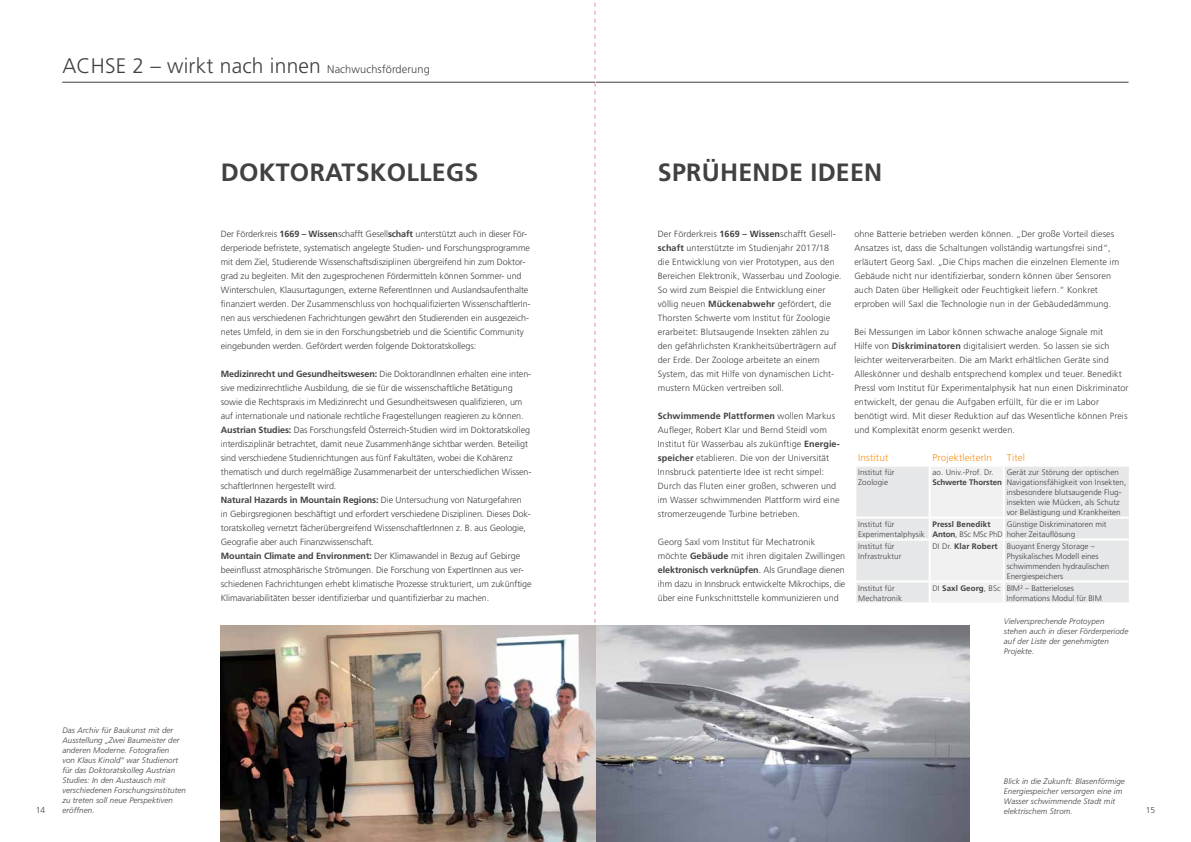
<style>
.page{position:relative;width:1191px;height:842px;background:#fff}
.page>*{position:absolute;margin:0;border:0;box-sizing:border-box;transform-origin:0 0}
.t1{font:700 25px "Frutiger";letter-spacing:.01em;color:#414042}
.t2{font:300 21px "Frutiger";letter-spacing:.01em;color:#414042}
.t3{font:300 10px "Frutiger";letter-spacing:.01em;color:#f7941e}
.t4{font:300 9px/14px "Frutiger";letter-spacing:-.01em;color:#414042}
.t5{font:300 9px/14px "Frutiger";letter-spacing:.01em;color:#414042}
.t6{font:300 8.5px "Frutiger";color:#414042}
.t7{font:300 8px/10px "Frutiger";letter-spacing:.01em;color:#414042}
.t8{font:italic 300 8px/10px "Frutiger";letter-spacing:.01em;color:#414042}
.t9{font:700 8px/10px "Frutiger";letter-spacing:.01em;color:#414042}
.t10{font:700 8px "Frutiger";letter-spacing:-.01em;color:#414042}
.s1{font-size:11px}
.s2{font-weight:700}
.s3{font-weight:300}
</style>
<div class="page">
<svg style="left:594px;top:2px;width:1px;height:624px"></svg>
<hr style="left:62px;top:82px;width:533px;height:1px;background:#414042">
<hr style="left:596px;top:82px;width:532px;height:1px;background:#414042">
<img style="left:221px;top:626px;width:748px;height:216px">
<svg style="left:856px;top:467px;width:272px;height:135px"></svg>
<h2 class="t2" style="left:62px;top:54px;width:369px">ACHSE 2 – wirkt nach innen <span class="s1">Nachwuchsförderung</span></h2>
<h1 class="t1" style="left:221px;top:158px;width:259px">DOKTORATSKOLLEGS</h1>
<p class="t4" style="left:221px;top:227px;width:311px">Der Förderkreis <span class="s2">1669 – Wissen</span>schafft Gesell<span class="s2">schaft</span> unterstützt auch in dieser För&shy;derperiode befristete, systematisch angelegte Studien- und Forschungsprogramme mit dem Ziel, Studierende Wissenschaftsdisziplinen übergreifend hin zum Doktor&shy;grad zu begleiten. Mit den zugesprochenen Fördermitteln können Sommer- und Winterschulen, Klausurtagungen, externe ReferentInnen und Auslandsaufenthalte finanziert werden. Der Zusammenschluss von hochqualifizierten WissenschaftlerIn&shy;nen aus verschiedenen Fachrichtungen gewährt den Studierenden ein ausgezeich&shy;netes Umfeld, in dem sie in den Forschungsbetrieb und die Scientific Community eingebunden werden. Gefördert werden folgende Doktoratskollegs:</p>
<p class="t4" style="left:221px;top:367px;width:312px"><span class="s2">Medizinrecht und Gesundheitswesen:</span> Die DoktorandInnen erhalten eine inten&shy;sive medizinrechtliche Ausbildung, die sie für die wissenschaftliche Betätigung sowie die Rechtspraxis im Medizinrecht und Gesundheitswesen qualifizieren, um auf internationale und nationale rechtliche Fragestellungen reagieren zu können.<br><span class="s2">Austrian Studies:</span> Das Forschungsfeld Österreich-Studien wird im Doktoratskolleg interdisziplinär betrachtet, damit neue Zusammenhänge sichtbar werden. Beteiligt sind verschiedene Studienrichtungen aus fünf Fakultäten, wobei die Kohärenz thematisch und durch regelmäßige Zusammenarbeit der unterschiedlichen Wissen&shy;schaftlerInnen hergestellt wird.<br><span class="s2">Natural Hazards in Mountain Regions:</span> Die Untersuchung von Naturgefahren<br>in Gebirgsregionen beschäftigt und erfordert verschiedene Disziplinen. Dieses Dok&shy;toratskolleg vernetzt fächerübergreifend WissenschaftlerInnen z. B. aus Geologie, Geografie aber auch Finanzwissenschaft.<br><span class="s2">Mountain Climate and Environment:</span> Der Klimawandel in Bezug auf Gebirge beeinflusst atmosphärische Strömungen. Die Forschung von ExpertInnen aus ver&shy;schiedenen Fachrichtungen erhebt klimatische Prozesse strukturiert, um zukünftige Klimavariabilitäten besser identifizierbar und quantifizierbar zu machen.</p>
<h1 class="t1" style="left:658px;top:158px;width:226px">SPRÜHENDE IDEEN</h1>
<p class="t5" style="left:658px;top:227px;width:185px">Der Förderkreis <span class="s2">1669 – Wissen</span>schafft Gesell&shy;<span class="s2">schaft</span> unterstützte im Studienjahr 2017/18 die Entwicklung von vier Prototypen, aus den Bereichen Elektronik, Wasserbau und Zoologie.<br>So wird zum Beispiel die Entwicklung einer völlig neuen <span class="s2">Mückenabwehr</span> gefördert, die Thorsten Schwerte vom Institut für Zoologie erarbeitet: Blutsaugende Insekten zählen zu den gefährlichsten Krankheitsüberträgern auf der Erde. Der Zoologe arbeitete an einem System, das mit Hilfe von dynamischen Licht&shy;mustern Mücken vertreiben soll.</p>
<p class="t5" style="left:658px;top:409px;width:183px"><span class="s2">Schwimmende Plattformen</span> wollen Markus Aufleger, Robert Klar und Bernd Steidl vom Institut für Wasserbau als zukünftige <span class="s2">Energie&shy;speicher</span> etablieren. Die von der Universität Innsbruck patentierte Idee ist recht simpel:<br>Durch das Fluten einer großen, schweren und im Wasser schwimmenden Plattform wird eine stromerzeugende Turbine betrieben.</p>
<p class="t4" style="left:658px;top:535px;width:189px">Georg Saxl vom Institut für Mechatronik möchte <span class="s2">Gebäude</span> mit ihren digitalen Zwillingen <span class="s2">elektronisch verknüpfen</span>. Als Grundlage dienen ihm dazu in Innsbruck entwickelte Mikrochips, die über eine Funkschnittstelle kommunizieren und</p>
<p class="t5" style="left:854px;top:227px;width:266px">ohne Batterie betrieben werden können. „Der große Vorteil dieses Ansatzes ist, dass die Schaltungen vollständig wartungsfrei sind“, erläutert Georg Saxl. „Die Chips machen die einzelnen Elemente im Gebäude nicht nur identifizierbar, sondern können über Sensoren auch Daten über Helligkeit oder Feuchtigkeit liefern.“ Konkret erproben will Saxl die Technologie nun in der Gebäudedämmung.</p>
<p class="t5" style="left:854px;top:325px;width:276px">Bei Messungen im Labor können schwache analoge Signale mit<br>Hilfe von <span class="s2">Diskriminatoren</span> digitalisiert werden. So lassen sie sich leichter weiterverarbeiten. Die am Markt erhältlichen Geräte sind Alleskönner und deshalb entsprechend komplex und teuer. Benedikt Pressl vom Institut für Experimentalphysik hat nun einen Diskriminator entwickelt, der genau die Aufgaben erfüllt, für die er im Labor benötigt wird. Mit dieser Reduktion auf das Wesentliche können Preis und Komplexität enorm gesenkt werden.</p>
<p class="t3" style="left:858px;top:452px;width:32px">Institut</p>
<p class="t3" style="left:932px;top:452px;width:61px">ProjektleiterIn</p>
<p class="t3" style="left:1006px;top:452px;width:20px">Titel</p>
<p class="t7" style="left:858px;top:467px;width:38px">Institut für<br>Zoologie</p>
<p class="t7" style="left:932px;top:467px;width:63px">ao. Univ.-Prof. Dr.</p>
<p class="t10" style="left:932px;top:477px;width:71px">Schwerte Thorsten</p>
<p class="t7" style="left:1006px;top:467px;width:121px">Gerät zur Störung der optischen Navigationsfähigkeit von Insekten, insbesondere blutsaugende Flug&shy;insekten wie Mücken, als Schutz vor Belästigung und Krankheiten</p>
<p class="t7" style="left:858px;top:519px;width:68px">Institut für<br>Experimentalphysik</p>
<p class="t9" style="left:932px;top:519px;width:72px">Pressl Benedikt<br>Anton<span class="s3">, BSc MSc PhD</span></p>
<p class="t7" style="left:1006px;top:519px;width:101px">Günstige Diskriminatoren mit hoher Zeitauflösung</p>
<p class="t7" style="left:858px;top:541px;width:45px">Institut für<br>Infrastruktur</p>
<p class="t7" style="left:1006px;top:541px;width:104px;text-indent:-74px">DI Dr. <span class="s2">Klar Robert</span> Buoyant Energy Storage –<br>Physikalisches Modell eines schwimmenden hydraulischen<br>Energiespeichers</p>
<p class="t7" style="left:858px;top:583px;width:45px">Institut für<br>Mechatronik</p>
<p class="t7" style="left:1006px;top:583px;width:97px;text-indent:-74px">DI <span class="s2">Saxl Georg</span>, BSc BIM² – Batterieloses<br>Informations Modul für BIM</p>
<p class="t8" style="left:1003px;top:617px;width:126px">Vielversprechende Protoypen stehen auch in dieser Förderperiode auf der Liste der genehmigten<br>Projekte.</p>
<p class="t8" style="left:62px;top:726px;width:125px">Das Archiv für Baukunst mit der<br>Ausstellung „Zwei Baumeister der anderen Moderne. Fotografien<br>von Klaus Kinold“ war Studienort für das Doktoratskolleg Austrian<br>Studies: In den Austausch mit verschiedenen Forschungsinstituten zu treten soll neue Perspektiven eröffnen.</p>
<p class="t8" style="left:1003px;top:776px;width:122px">Blick in die Zukunft: Blasenförmige<br>Energiespeicher versorgen eine im<br>Wasser schwimmende Stadt mit elektrischem Strom.</p>
<p class="t6" style="left:36px;top:806px;width:11px">14</p>
<p class="t6" style="left:1145px;top:806px;width:11px">15</p>
</div>
